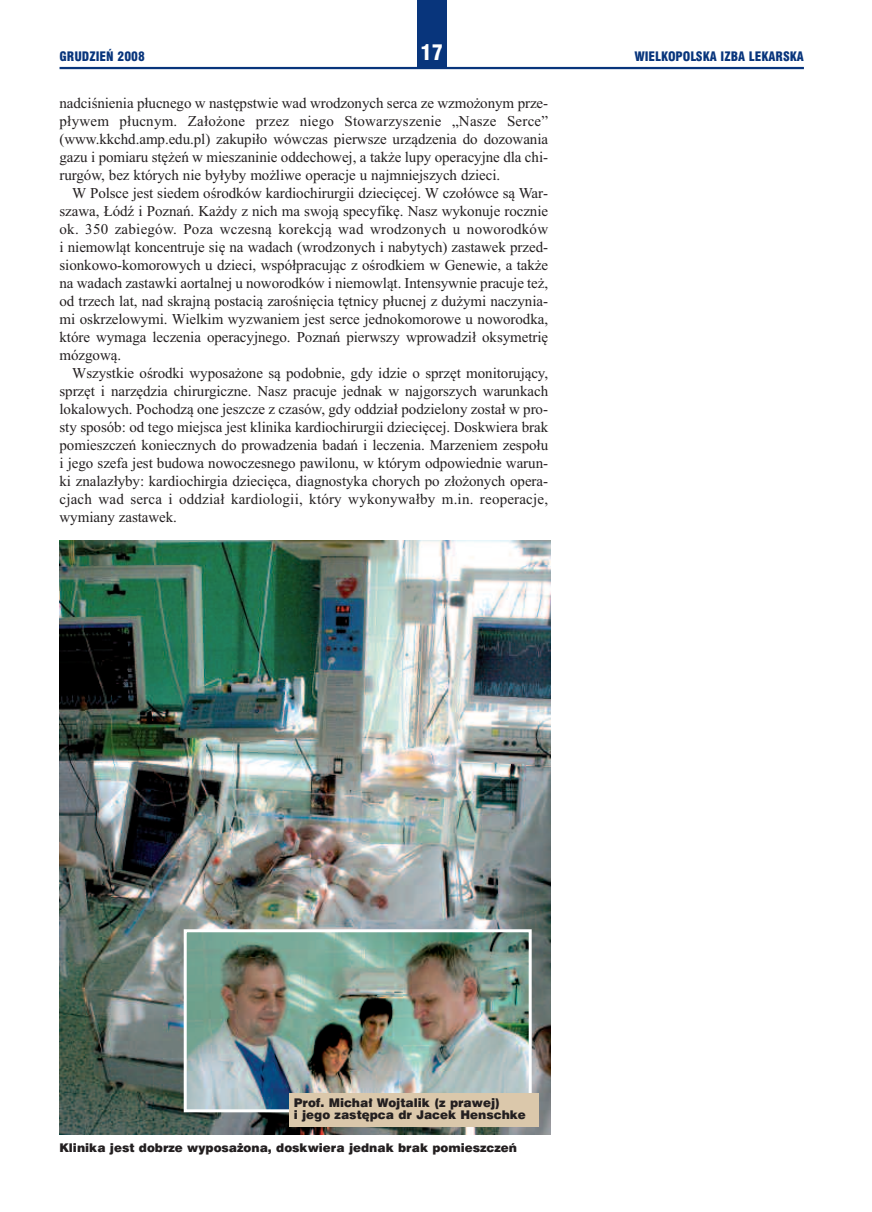
<style>
.page{position:relative;width:872px;height:1212px;background:#fff}
.page>*{position:absolute;margin:0;border:0;box-sizing:border-box;transform-origin:0 0}
.t1{font:21px "Swis 721 Blk Cn EU";color:#fff}
.t2{font:15px/18px "Times New Roman";letter-spacing:-.005em;color:#231f20;text-align:justify}
.t3{font:12.75px "Swis 721 Blk Cn EU";color:#08357c}
.t4{font:12px/12px "Swis 721 Blk EU";color:#231f20}
</style>
<div class="page">
<hr style="left:60px;top:67px;width:744px;height:2px;background:#08357c">
<div style="left:417px;top:0;width:29px;height:68px;background:#08357c"></div>
<img style="left:60px;top:540px;width:490px;height:594px">
<img style="left:188px;top:933px;width:339px;height:175px">
<div style="left:184px;top:929px;width:347px;height:183px;border:3px solid #fff"></div>
<div style="left:289px;top:1094px;width:249px;height:33px;background:#dbc8ab"></div>
<p class="t3" style="left:60px;top:48px;width:87px">GRUDZIEŃ 2008</p>
<h1 class="t1" style="left:420px;top:40px;width:24px">17</h1>
<p class="t3" style="left:634px;top:48px;width:171px">WIELKOPOLSKA IZBA LEKARSKA</p>
<p class="t2" style="left:60px;top:94px;width:490px">nadciśnienia płucnego w następstwie wad wrodzonych serca ze wzmożonym prze&shy;pływem płucnym. Założone przez niego Stowarzyszenie „Nasze Serce” (www.kkchd.amp.edu.pl) zakupiło wówczas pierwsze urządzenia do dozowania gazu i pomiaru stężeń w mieszaninie oddechowej, a także lupy operacyjne dla chi&shy;rurgów, bez których nie byłyby możliwe operacje u najmniejszych dzieci.</p>
<p class="t2" style="left:60px;top:184px;width:490px;text-indent:13px">W Polsce jest siedem ośrodków kardiochirurgii dziecięcej. W czołówce są War&shy;szawa, Łódź i Poznań. Każdy z nich ma swoją specyfikę. Nasz wykonuje rocznie ok. 350 zabiegów. Poza wczesną korekcją wad wrodzonych u noworodków i niemowląt koncentruje się na wadach (wrodzonych i nabytych) zastawek przed&shy;sionkowo-komorowych u dzieci, współpracując z ośrodkiem w Genewie, a także na wadach zastawki aortalnej u noworodków i niemowląt. Intensywnie pracuje też, od trzech lat, nad skrajną postacią zarośnięcia tętnicy płucnej z dużymi naczynia&shy;mi oskrzelowymi. Wielkim wyzwaniem jest serce jednokomorowe u noworodka, które wymaga leczenia operacyjnego. Poznań pierwszy wprowadził oksymetrię mózgową.</p>
<p class="t2" style="left:60px;top:364px;width:490px;text-indent:13px">Wszystkie ośrodki wyposażone są podobnie, gdy idzie o sprzęt monitorujący, sprzęt i narzędzia chirurgiczne. Nasz pracuje jednak w najgorszych warunkach lokalowych. Pochodzą one jeszcze z czasów, gdy oddział podzielony został w pro&shy;sty sposób: od tego miejsca jest klinika kardiochirurgii dziecięcej. Doskwiera brak pomieszczeń koniecznych do prowadzenia badań i leczenia. Marzeniem zespołu i jego szefa jest budowa nowoczesnego pawilonu, w którym odpowiednie warun&shy;ki znalazłyby: kardiochirgia dziecięca, diagnostyka chorych po złożonych opera&shy;cjach wad serca i oddział kardiologii, który wykonywałby m.in. reoperacje, wymiany zastawek.</p>
<p class="t4" style="left:294px;top:1097px;width:234px">Prof. Michał Wojtalik (z prawej)<br>i jego zastępca dr Jacek Henschke</p>
<p class="t4" style="left:60px;top:1142px;width:459px">Klinika jest dobrze wyposażona, doskwiera jednak brak pomieszczeń</p>
</div>
